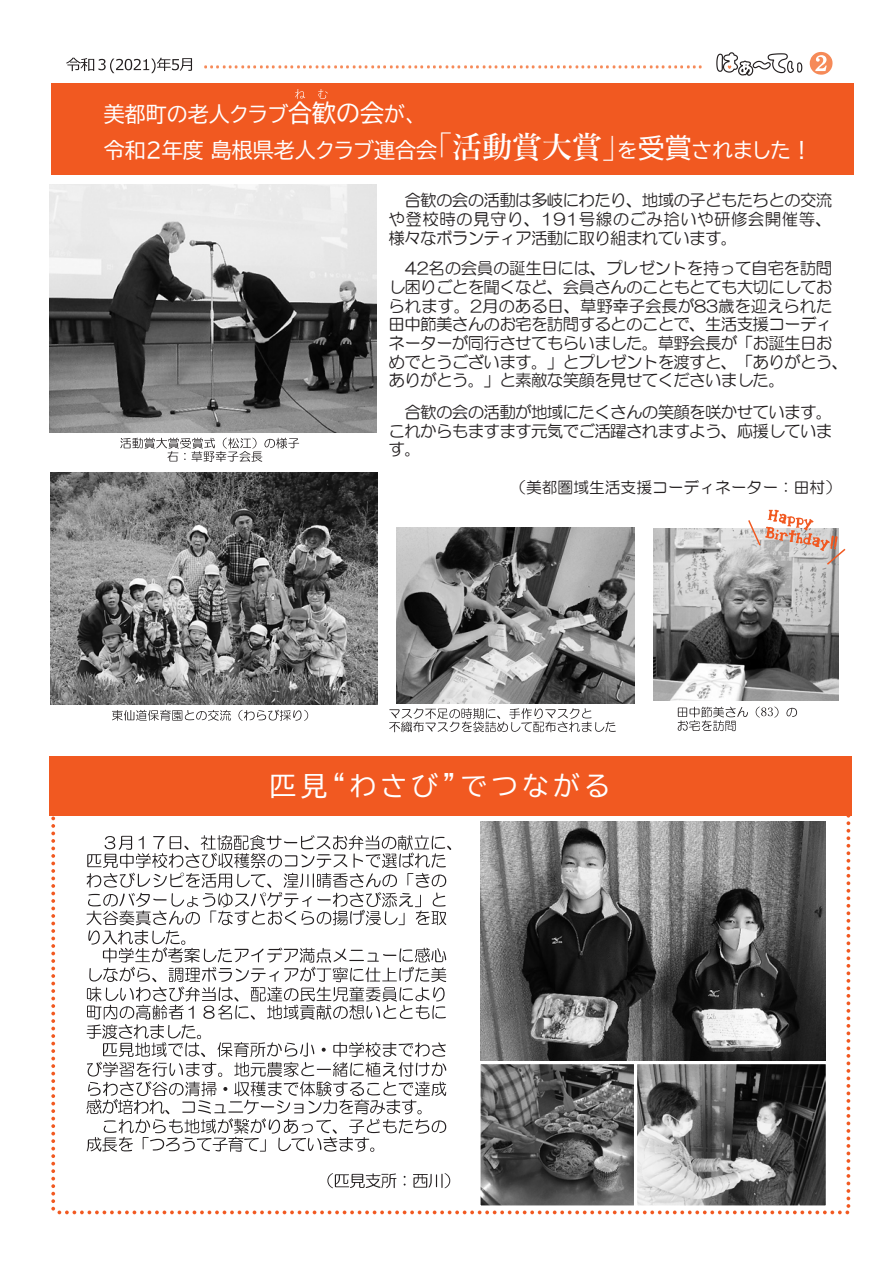
<style>
.page{position:relative;width:893px;height:1263px;background:#fff}
.page>*{position:absolute;margin:0;border:0;box-sizing:border-box;transform-origin:0 0}
.t1{font:600 30px "Yu Min";color:#fff}
.t2{font:27px "BIZ UDP Gothic";letter-spacing:.16em;color:#fff}
.t3{font:21px "BIZ UDP Gothic";color:#fff}
.t4{font:16.5px/18.8px "HG Maru Gothic MPRO";letter-spacing:-.04em;color:#231f20;text-align:justify}
.t5{font:15.75px "HG Maru Gothic MPRO";color:#231f20}
.s1{font-size:24px}
.s2{font-size:27px}
</style>
<div class="page">
<svg style="left:120px;top:438px;width:179px;height:24px"></svg>
<svg style="left:389px;top:708px;width:227px;height:24px"></svg>
<svg style="left:112px;top:710px;width:119px;height:11px"></svg>
<svg style="left:238px;top:710px;width:70px;height:11px"></svg>
<img style="left:653px;top:529px;width:185px;height:172px">
<svg style="left:678px;top:706px;width:119px;height:25px"></svg>
<div style="left:50px;top:756px;width:802px;height:59px;background:#f15921"></div>
<svg style="left:66px;top:58px;width:126px;height:15px"></svg>
<svg style="left:810px;top:52px;width:23px;height:23px"></svg>
<svg style="left:204px;top:65px;width:498px;height:3px"></svg>
<div style="left:51px;top:83px;width:802px;height:92px;background:#f15921"></div>
<svg style="left:295px;top:89px;width:33px;height:10px"></svg>
<svg style="left:51px;top:815px;width:799px;height:399px"></svg>
<svg style="left:748px;top:510px;width:97px;height:55px"></svg>
<img style="left:50px;top:185px;width:326px;height:247px">
<img style="left:51px;top:472px;width:327px;height:232px">
<img style="left:396px;top:528px;width:239px;height:175px">
<svg style="left:716px;top:52px;width:87px;height:24px"></svg>
<p class="t3" style="left:104px;top:104px;width:315px">美都町の老人クラブ<span class="s1">合歓の会</span>が、</p>
<h1 class="t1" style="left:422px;top:130px;width:211px">「活動賞大賞」</h1>
<p class="t3" style="left:617px;top:140px;width:196px">を<span class="s2">受賞</span>されました!</p>
<p class="t3" style="left:104px;top:140px;width:335px">令和2年度島根県老人クラブ連合会</p>
<p class="t4" style="left:389px;top:191px;width:445px">　合歓の会の活動は多岐にわたり、地域の子どもたちとの交流や登校時の見守り、191号線のごみ拾いや研修会開催等、様々なボランティア活動に取り組まれています。</p>
<p class="t4" style="left:389px;top:259px;width:461px;text-align:left">　42名の会員の誕生日には、プレゼントを持って自宅を訪問し困りごとを聞くなど、会員さんのこともとても大切にしておられます。2月のある日、草野幸子会長が83歳を迎えられた田中節美さんのお宅を訪問するとのことで、生活支援コーディネーターが同行させてもらいました。草野会長が「お誕生日おめでとうございます。」とプレゼントを渡すと、「ありがとう、ありがとう。」と素敵な笑顔を見せてくださいました。</p>
<p class="t4" style="left:389px;top:403px;width:445px">　合歓の会の活動が地域にたくさんの笑顔を咲かせています。これからもますます元気でご活躍されますよう、応援しています。</p>
<p class="t5" style="left:510px;top:479px;width:332px">（美都圏域生活支援コーディネーター：田村(</p>
<h2 class="t2" style="left:269px;top:772px;width:343px">匹見“わさび”でつながる</h2>
</div>
